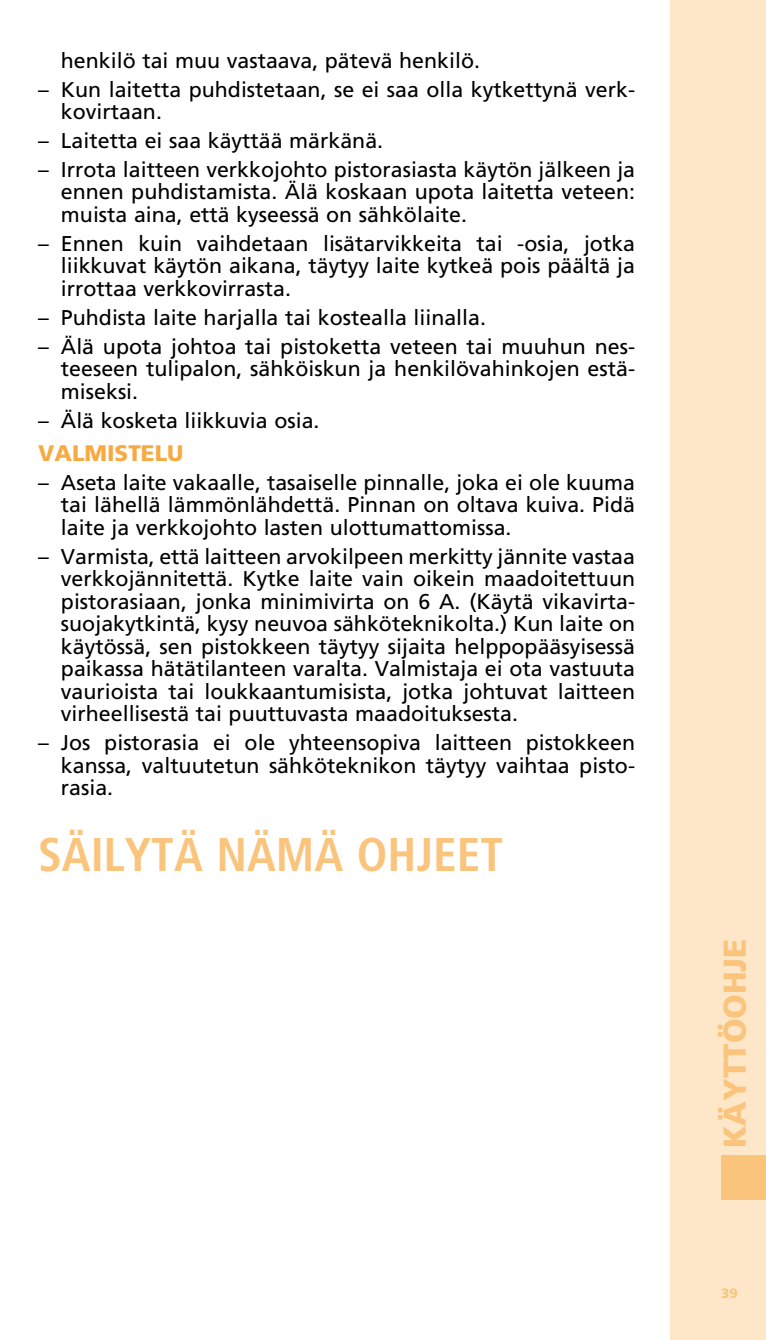
<style>
.page{position:relative;width:766px;height:1340px;background:#fff}
.page>*{position:absolute;margin:0;border:0;box-sizing:border-box;transform-origin:0 0}
.t1{font:700 condensed 47.25px "Frutiger";color:#fac47d}
.t2{font:900 31.5px "Frutiger";color:#fac47d}
.t3{font:900 22.5px "Frutiger";color:#f7aa42}
.t4{font:21.38px/22.5px "Frutiger";color:#000;text-align:justify}
.t5{font:900 13.5px "Frutiger";color:#fac47d}
</style>
<div class="page">
<div style="left:670px;top:0;width:95px;height:1339px;background:#fee7c9"></div>
<div style="left:721px;top:1154px;width:44px;height:45px;background:#fac47d"></div>
<p class="t4" style="left:61px;top:51px;width:420px">henkilö tai muu vastaava, pätevä henkilö.</p>
<p class="t4" style="left:61px;top:79px;width:575px;text-indent:-23px">– Kun laitetta puhdistetaan, se ei saa olla kytkettynä verk&shy;kovirtaan.</p>
<p class="t4" style="left:38px;top:131px;width:346px">– Laitetta ei saa käyttää märkänä.</p>
<p class="t4" style="left:61px;top:160px;width:575px;text-indent:-23px">– Irrota laitteen verkkojohto pistorasiasta käytön jälkeen ja ennen puhdistamista. Älä koskaan upota laitetta veteen: muista aina, että kyseessä on sähkölaite.</p>
<p class="t4" style="left:61px;top:234px;width:575px;text-indent:-23px">– Ennen kuin vaihdetaan lisätarvikkeita tai -osia, jotka liikkuvat käytön aikana, täytyy laite kytkeä pois päältä ja irrottaa verkkovirrasta.</p>
<p class="t4" style="left:38px;top:308px;width:449px">– Puhdista laite harjalla tai kostealla liinalla.</p>
<p class="t4" style="left:61px;top:336px;width:575px;text-indent:-23px">– Älä upota johtoa tai pistoketta veteen tai muuhun nes&shy;teeseen tulipalon, sähköiskun ja henkilövahinkojen estä&shy;miseksi.</p>
<p class="t4" style="left:38px;top:410px;width:283px">– Älä kosketa liikkuvia osia.</p>
<p class="t3" style="left:38px;top:443px;width:147px">VALMISTELU</p>
<p class="t4" style="left:61px;top:472px;width:575px;text-indent:-23px">– Aseta laite vakaalle, tasaiselle pinnalle, joka ei ole kuuma tai lähellä lämmönlähdettä. Pinnan on oltava kuiva. Pidä laite ja verkkojohto lasten ulottumattomissa.</p>
<p class="t4" style="left:61px;top:546px;width:575px;text-indent:-23px">– Varmista, että laitteen arvokilpeen merkitty jännite vastaa verkkojännitettä. Kytke laite vain oikein maadoitettuun pistorasiaan, jonka minimivirta on 6 A. (Käytä vikavirta&shy;suojakytkintä, kysy neuvoa sähköteknikolta.) Kun laite on käytössä, sen pistokkeen täytyy sijaita helppopääsyisessä paikassa hätätilanteen varalta. Valmistaja ei ota vastuuta vaurioista tai loukkaantumisista, jotka johtuvat laitteen virheellisestä tai puuttuvasta maadoituksesta.</p>
<p class="t4" style="left:61px;top:733px;width:575px;text-indent:-23px">– Jos pistorasia ei ole yhteensopiva laitteen pistokkeen kanssa, valtuutetun sähköteknikon täytyy vaihtaa pisto&shy;rasia.</p>
<h1 class="t1" style="left:38px;top:835px;width:466px">SÄILYTÄ NÄMÄ OHJEET</h1>
<h2 class="t2" style="left:720px;top:1148px;width:212px;rotate:-90deg">KÄYTTÖOHJE</h2>
<p class="t5" style="left:721px;top:1287px;width:18px">39</p>
</div>
